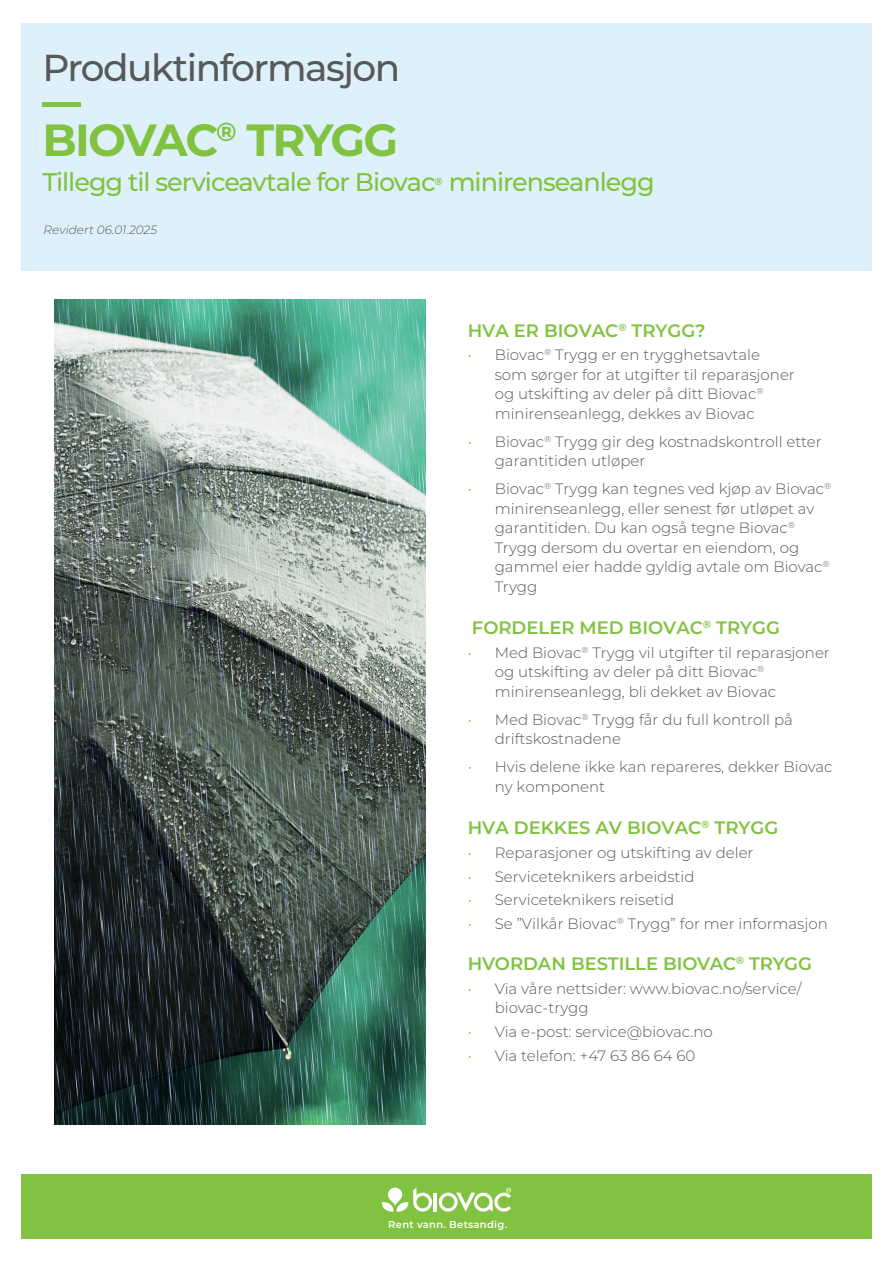
<style>
.page{position:relative;width:893px;height:1263px;background:#fff}
.page>*{position:absolute;margin:0;border:0;box-sizing:border-box;transform-origin:0 0}
.t1{font:700 45px "Montserrat";letter-spacing:-.05em;color:#81c340}
.t2{font:500 37.5px "Montserrat";letter-spacing:-.04em;color:#57585a}
.t3{font:500 25.5px "Montserrat";letter-spacing:-.04em;color:#81c340}
.t4{font:600 18px "Montserrat";color:#81c340}
.t5{font:300 15px/19.5px "Montserrat";color:#57585a}
.t6{font:italic 300 12px "Montserrat";color:#57585a}
.t7{font:600 10.5px "Montserrat";color:#81c340}
.t8{font:600 9.9px "Montserrat";letter-spacing:.03em;color:#fff}
.s1{color:#81c340}
</style>
<div class="page">
<div style="left:21px;top:23px;width:851px;height:248px;background:#def1fb"></div>
<hr style="left:43px;top:102px;width:38px;height:4px;background:#81c340">
<img style="left:54px;top:299px;width:371px;height:826px">
<div style="left:21px;top:1174px;width:851px;height:65px;background:#81c340"></div>
<hr style="left:434px;top:1192px;width:3px;height:19px;background:#fff">
<svg style="left:439px;top:1187px;width:72px;height:24px"></svg>
<svg style="left:382px;top:1187px;width:50px;height:24px"></svg>
<h2 class="t2" style="left:43px;top:41px;width:359px">Produktinformasjon</h2>
<h1 class="t1" style="left:43px;top:108px;width:357px">BIOVAC<sup>®</sup> TRYGG</h1>
<h3 class="t3" style="left:43px;top:164px;width:395px">Tillegg til serviceavtale for Biovac</h3>
<p class="t7" style="left:434px;top:174px;width:10px">®</p>
<h3 class="t3" style="left:449px;top:164px;width:207px">minirenseanlegg</h3>
<p class="t6" style="left:44px;top:222px;width:115px">Revidert 06.01.2025</p>
<p class="t4" style="left:468px;top:317px;width:240px">HVA ER BIOVAC<sup>®</sup> TRYGG?</p>
<p class="t5" style="left:495px;top:345px;width:302px;text-indent:-27px"><span class="s1">•</span> Biovac<sup>®</sup> Trygg er en trygghetsavtale som sørger for at utgifter til reparasjoner og utskifting av deler på ditt Biovac<sup>® </sup>minirenseanlegg, dekkes av Biovac</p>
<p class="t5" style="left:495px;top:431px;width:329px;text-indent:-27px"><span class="s1">•</span> Biovac<sup>®</sup> Trygg gir deg kostnadskontroll etter garantitiden utløper</p>
<p class="t5" style="left:495px;top:479px;width:338px;text-indent:-27px"><span class="s1">•</span> Biovac<sup>®</sup> Trygg kan tegnes ved kjøp av Biovac<sup>® </sup>minirenseanlegg, eller senest før utløpet av garantitiden. Du kan også tegne Biovac<sup>® </sup>Trygg dersom du overtar en eiendom, og gammel eier hadde gyldig avtale om Biovac<sup>® </sup>Trygg</p>
<p class="t4" style="left:472px;top:615px;width:309px">FORDELER MED BIOVAC<sup>®</sup> TRYGG</p>
<p class="t5" style="left:495px;top:642px;width:337px;text-indent:-27px"><span class="s1">•</span> Med Biovac<sup>®</sup> Trygg vil utgifter til reparasjoner og utskifting av deler på ditt Biovac<sup>® </sup>minirenseanlegg, bli dekket av Biovac</p>
<p class="t5" style="left:495px;top:709px;width:300px;text-indent:-27px"><span class="s1">•</span> Med Biovac<sup>®</sup> Trygg får du full kontroll på driftskostnadene</p>
<p class="t5" style="left:495px;top:757px;width:339px;text-indent:-27px"><span class="s1">•</span> Hvis delene ikke kan repareres, dekker Biovac ny komponent</p>
<p class="t4" style="left:468px;top:815px;width:312px">HVA DEKKES AV BIOVAC<sup>®</sup> TRYGG</p>
<p class="t5" style="left:468px;top:842px;width:287px"><span class="s1">•</span> Reparasjoner og utskifting av deler</p>
<p class="t5" style="left:468px;top:866px;width:228px"><span class="s1">•</span> Serviceteknikers arbeidstid</p>
<p class="t5" style="left:468px;top:890px;width:208px"><span class="s1">•</span> Serviceteknikers reisetid</p>
<p class="t5" style="left:468px;top:914px;width:362px"><span class="s1">•</span> Se ”Vilkår Biovac<sup>®</sup> Trygg” for mer informasjon</p>
<p class="t4" style="left:468px;top:951px;width:346px">HVORDAN BESTILLE BIOVAC<sup>®</sup> TRYGG</p>
<p class="t5" style="left:495px;top:978px;width:308px;text-indent:-27px"><span class="s1">•</span> Via våre nettsider: www.biovac.no/service/ biovac-trygg</p>
<p class="t5" style="left:468px;top:1021px;width:247px"><span class="s1">•</span> Via e-post: service@biovac.no</p>
<p class="t5" style="left:468px;top:1045px;width:229px"><span class="s1">•</span> Via telefon: +47 63 86 64 60</p>
<p class="t8" style="left:388px;top:1217px;width:120px">Rent vann. Betsandig.</p>
</div>
